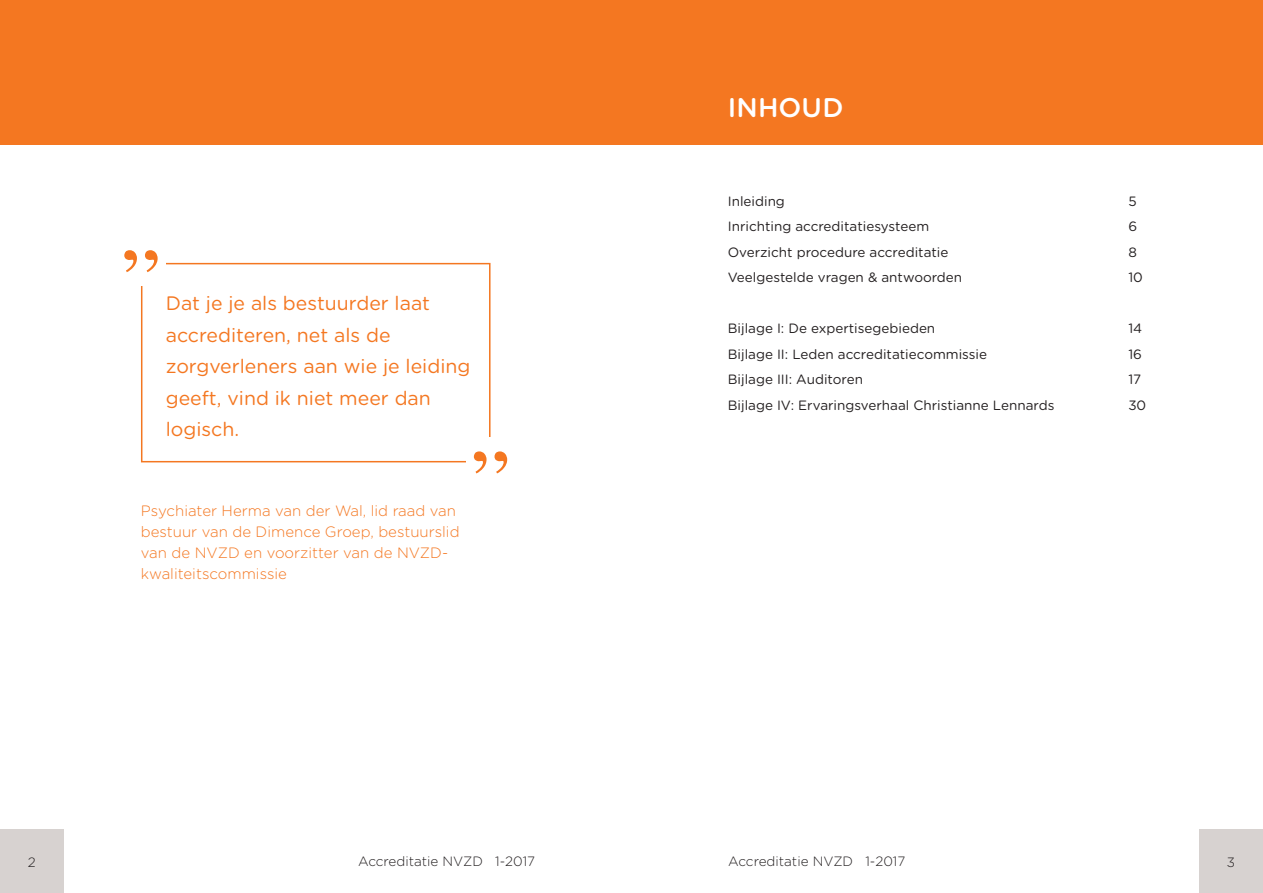
<style>
.page{position:relative;width:1263px;height:893px;background:#fff}
.page>*{position:absolute;margin:0;border:0;box-sizing:border-box;transform-origin:0 0}
.t1{font:500 27px "Gotham Rounded";letter-spacing:.005em;color:#fff}
._05_BROODTEKST{font:19.5px/31.5px "Gotham Rounded";color:#f47721}
.t2{font:300 15px/21px "Gotham Rounded";color:#f47721}
.t3{font:13.5px "Gotham Rounded";color:#231f20}
.t4{font:300 13.5px "Gotham Rounded";color:#231f20}
</style>
<div class="page">
<div style="left:1199px;top:829px;width:64px;height:64px;background:#d7d2d0"></div>
<div style="left:141px;top:263px;width:349px;height:199px;border:2px solid #f47721"></div>
<div style="left:0;top:0;width:1263px;height:145px;background:#f47721"></div>
<div style="left:0;top:829px;width:64px;height:64px;background:#d7d2d0"></div>
<div style="left:466px;top:438px;width:49px;height:49px;background:#fff"></div>
<svg style="left:474px;top:451px;width:33px;height:22px"></svg>
<div style="left:116px;top:236px;width:50px;height:50px;background:#fff"></div>
<svg style="left:124px;top:250px;width:34px;height:22px"></svg>
<p class="_05_BROODTEKST" style="left:166px;top:287px;width:306px">Dat je je als bestuurder laat accrediteren, net als de zorgverleners aan wie je leiding geeft, vind ik niet meer dan logisch.</p>
<p class="t2" style="left:141px;top:500px;width:320px">Psychiater Herma van der Wal, lid raad van bestuur van de Dimence Groep, bestuurslid van de NVZD en voorzitter van de NVZD&shy;kwaliteitscommissie</p>
<p class="t1" style="left:728px;top:88px;width:117px">INHOUD</p>
<p class="t3" style="left:728px;top:191px;width:59px">Inleiding</p>
<p class="t3" style="left:1128px;top:191px;width:10px">5</p>
<p class="t3" style="left:728px;top:217px;width:203px">Inrichting accreditatiesysteem</p>
<p class="t3" style="left:1128px;top:217px;width:10px">6</p>
<p class="t3" style="left:728px;top:242px;width:222px">Overzicht procedure accreditatie</p>
<p class="t3" style="left:1128px;top:242px;width:10px">8</p>
<p class="t3" style="left:728px;top:268px;width:236px">Veelgestelde vragen &amp; antwoorden</p>
<p class="t3" style="left:1128px;top:268px;width:16px">10</p>
<p class="t3" style="left:728px;top:319px;width:209px">Bijlage I: De expertisegebieden</p>
<p class="t3" style="left:1128px;top:319px;width:15px">14</p>
<p class="t3" style="left:728px;top:344px;width:261px">Bijlage II: Leden accreditatiecommissie</p>
<p class="t3" style="left:1128px;top:344px;width:15px">16</p>
<p class="t3" style="left:728px;top:370px;width:137px">Bijlage III: Auditoren</p>
<p class="t3" style="left:1128px;top:370px;width:14px">17</p>
<p class="t3" style="left:728px;top:395px;width:328px">Bijlage IV: Ervaringsverhaal Christianne Lennards</p>
<p class="t3" style="left:1128px;top:395px;width:19px">30</p>
<p class="t4" style="left:28px;top:853px;width:9px">2</p>
<p class="t4" style="left:358px;top:852px;width:179px">Accreditatie NVZD 1-2017</p>
<p class="t4" style="left:728px;top:852px;width:179px">Accreditatie NVZD 1-2017</p>
<p class="t4" style="left:1227px;top:853px;width:10px">3</p>
</div>
